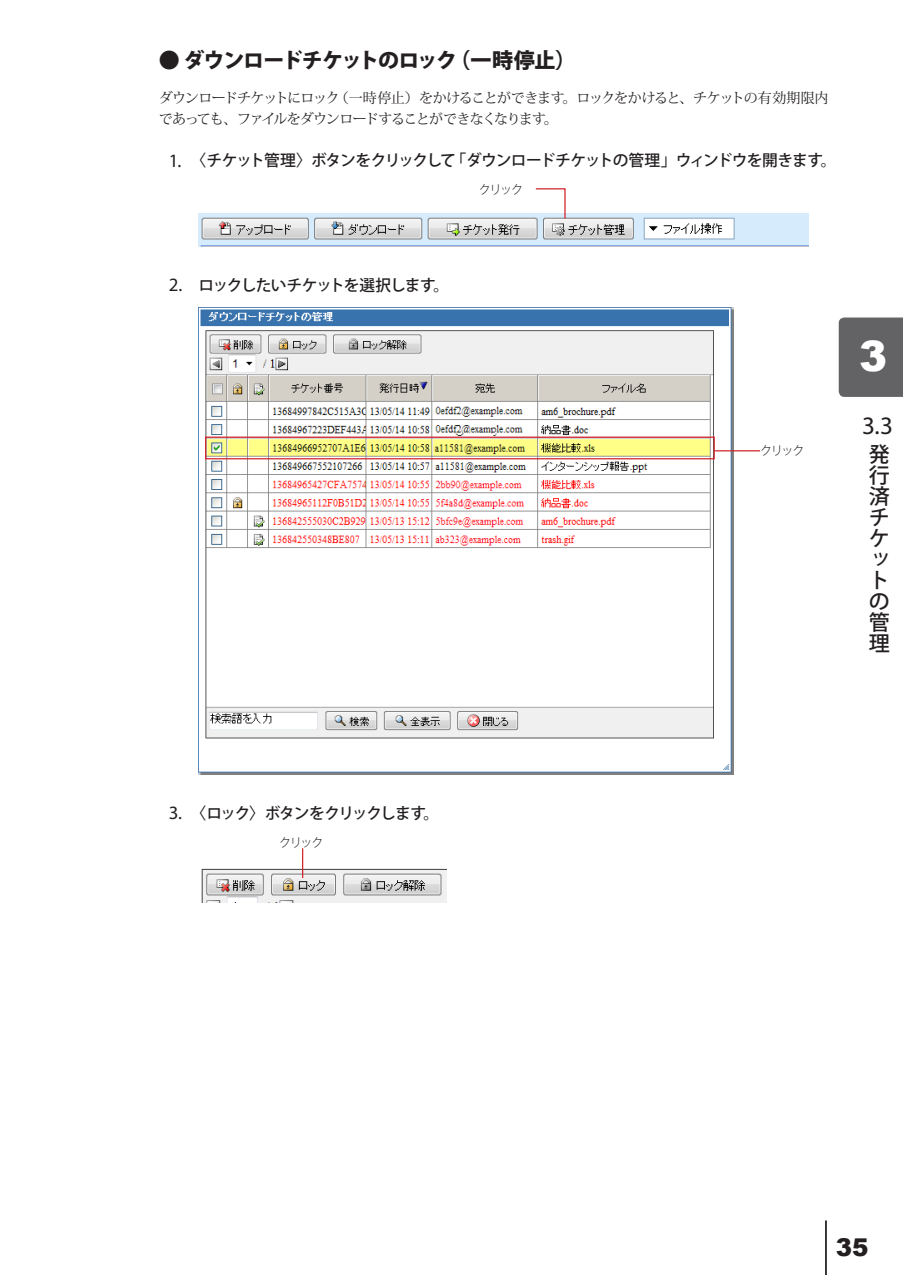
<style>
.page{position:relative;width:903px;height:1275px;background:#fff}
.page>*{position:absolute;margin:0;border:0;box-sizing:border-box;transform-origin:0 0}
.t1{font:900 42px "Arial";color:#fff}
.t2{font:25.2px "Myriad Pro";color:#231f20}
.t3{font:900 24.5px "Arial";color:#231f20}
.t4{font:800 21px "Koz Go Pro";letter-spacing:-.05em;color:#231f20}
.t5{font:500 21px/21px "Koz Go Pro";color:#231f20}
.数字付き本文{font:500 15.75px "Koz Go Pro";letter-spacing:-.065em;color:#231f20}
.数字付き本文-2{font:500 15.75px "Koz Go Pro";letter-spacing:-.09em;color:#231f20}
.本文{font:14px/21px "Koz Min Pro";letter-spacing:-.07em;color:#231f20}
.t6{font:300 12.25px "Koz Go Pro";letter-spacing:-.12em;color:#231f20}
.s1{font-family:"Myriad Pro";font-weight:400;font-size:18.9px}
.s2{font-family:"Myriad Pro";font-weight:400;font-size:18.55px}
.s3{font-size:24.68px}
</style>
<div class="page">
<hr style="left:825px;top:1220px;width:2px;height:55px;background:#231f20">
<div style="left:839px;top:317px;width:64px;height:80px;background:#636366"></div>
<img style="left:198px;top:214px;width:611px;height:32px">
<svg style="left:535px;top:188px;width:31px;height:32px"></svg>
<img style="left:198px;top:308px;width:535px;height:467px">
<div style="left:205px;top:437px;width:510px;height:22px;border:1px solid #d1232a"></div>
<hr style="left:714px;top:450px;width:46px;height:1px;background:#d1232a">
<img style="left:201px;top:867px;width:245px;height:35px">
<hr style="left:302px;top:848px;width:1px;height:30px;background:#d1232a">
<p class="t4" style="left:159px;top:47px;width:419px">● ダウンロードチケットのロック（一時停止）</p>
<p class="本文" style="left:159px;top:87px;width:671px">ダウンロードチケットにロック（一時停止）をかけることができます。ロックをかけると、チケットの有効期限内であっても、ファイルをダウンロードすることができなくなります。</p>
<p class="数字付き本文" style="left:169px;top:150px;width:669px"><span class="s1">1</span><span class="s2">.</span> 〈チケット管理〉ボタンをクリックして「ダウンロードチケットの管理」ウィンドウを開きます。</p>
<p class="t6" style="left:479px;top:181px;width:46px">クリック</p>
<p class="数字付き本文" style="left:169px;top:275px;width:282px"><span class="s1">2</span><span class="s2">.</span> ロックしたいチケットを選択します。</p>
<p class="t6" style="left:760px;top:442px;width:46px">クリック</p>
<h1 class="t1" style="left:859px;top:325px;width:30px">3</h1>
<h2 class="t2" style="left:862px;top:410px;width:32px">3<span class="s3">.</span>3</h2>
<h3 class="t5" style="left:869px;top:444px;width:22px">発行済チケットの管理</h3>
<p class="数字付き本文-2" style="left:169px;top:803px;width:272px"><span class="s1">3</span><span class="s2">.</span> 〈ロック〉ボタンをクリックします。</p>
<p class="t6" style="left:279px;top:834px;width:46px">クリック</p>
<h3 class="t3" style="left:836px;top:1230px;width:34px">35</h3>
</div>
